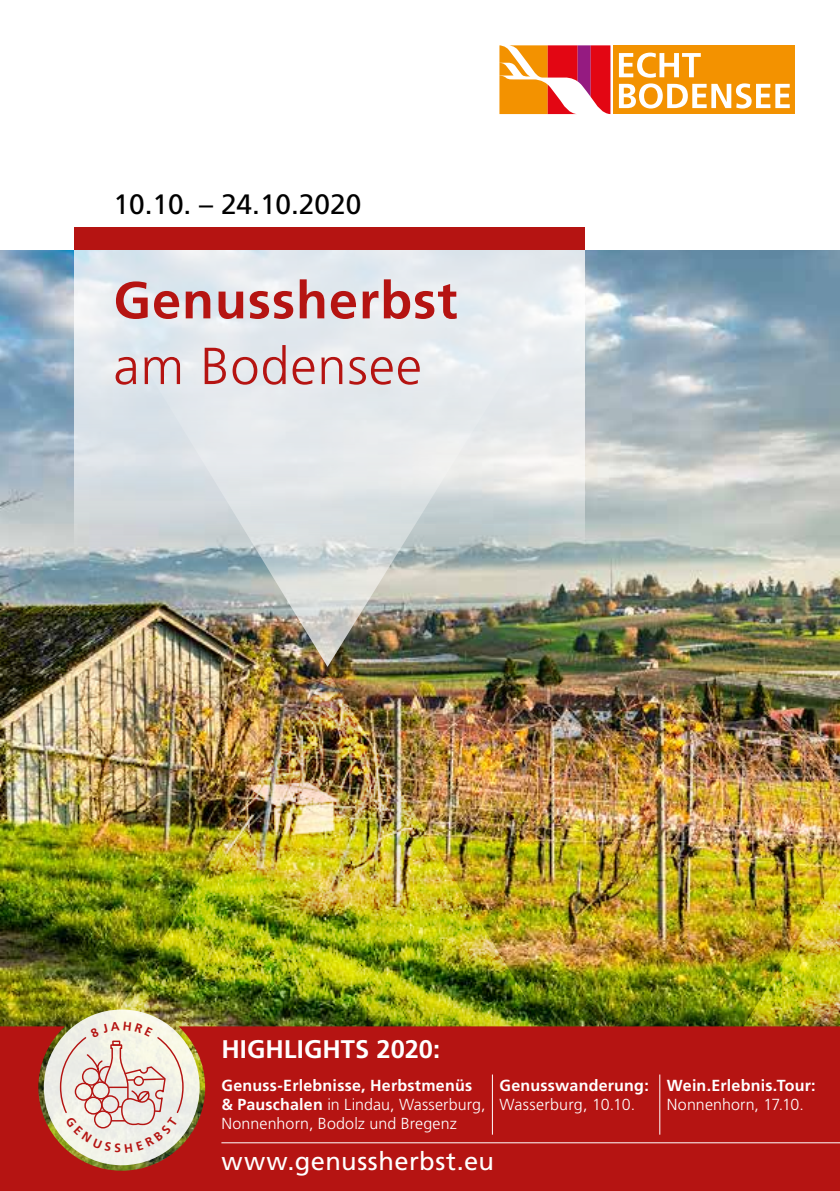
<style>
.page{position:relative;width:840px;height:1191px;background:#fff}
.page>*{position:absolute;margin:0;border:0;box-sizing:border-box;transform-origin:0 0}
.t1{font:700 52px "Frutiger";letter-spacing:.02em;color:#b51412}
.t2{font:300 52px "Frutiger";letter-spacing:.02em;color:#b51412}
.t3{font:28px "Frutiger LT Com";color:#000}
.t4{font:25.4px "Frutiger";letter-spacing:.02em;color:#fff}
.t5{font:700 25.4px "Frutiger";letter-spacing:.005em;color:#fff}
.t6{font:300 16px/19.2px "Frutiger";letter-spacing:.01em;color:#fff}
.t7{font:700 16px "Frutiger";letter-spacing:.015em;color:#fff}
.s1{font-weight:700}
</style>
<div class="page">
<img style="left:0;top:250px;width:839px;height:446px">
<img style="left:0;top:671px;width:664px;height:355px">
<img style="left:17px;top:249px;width:625px;height:418px">
<img style="left:631px;top:696px;width:208px;height:330px">
<svg style="left:499px;top:45px;width:111px;height:69px"></svg>
<div style="left:613px;top:45px;width:181px;height:69px;background:#f39200"></div>
<svg style="left:618px;top:53px;width:171px;height:55px"></svg>
<svg style="left:74px;top:249px;width:510px;height:300px;fill:#e3e9ed"></svg>
<div style="left:74px;top:227px;width:510px;height:22px;background:#b51412"></div>
<div style="left:0;top:1026px;width:839px;height:165px;background:#b51412"></div>
<hr style="left:492px;top:1074px;width:1px;height:60px;background:#fff">
<hr style="left:659px;top:1074px;width:1px;height:60px;background:#fff">
<hr style="left:221px;top:1142px;width:618px;height:1px;background:#fff">
<div style="left:44px;top:1009px;width:155px;height:156px;background:#f0f1e7;border-radius:50%"></div>
<svg style="left:59px;top:1021px;width:125px;height:131px"></svg>
<h2 class="t3" style="left:113px;top:188px;width:249px">10.10. – 24.10.2020</h2>
<h1 class="t1" style="left:113px;top:270px;width:345px">Genussherbst</h1>
<h1 class="t2" style="left:113px;top:337px;width:310px">am Bodensee</h1>
<h3 class="t5" style="left:221px;top:1034px;width:220px">HIGHLIGHTS 2020:</h3>
<p class="t6" style="left:221px;top:1075px;width:265px"><span class="s1">Genuss-Erlebnisse, Herbstmenüs &amp; Pauschalen</span> in Lindau, Wasserburg,<br>Nonnenhorn, Bodolz und Bregenz</p>
<p class="t7" style="left:499px;top:1076px;width:151px">Genusswanderung:</p>
<p class="t6" style="left:499px;top:1095px;width:137px">Wasserburg, 10.10.</p>
<h3 class="t4" style="left:221px;top:1146px;width:274px">www.genussherbst.eu</h3>
<p class="t7" style="left:666px;top:1076px;width:150px">Wein.Erlebnis.Tour:</p>
<p class="t6" style="left:666px;top:1095px;width:138px">Nonnenhorn, 17.10.</p>
</div>
